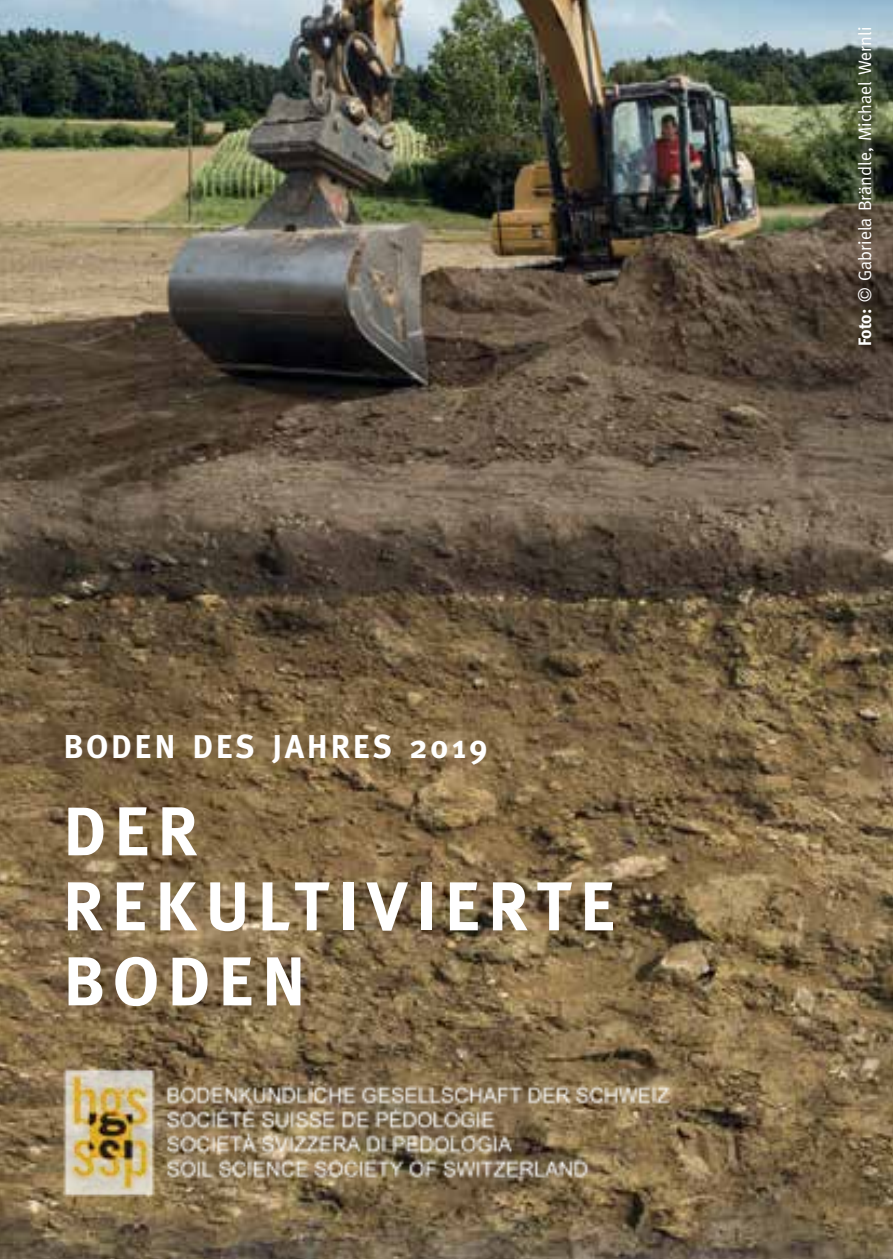
<style>
.page{position:relative;width:893px;height:1259px;background:#fff}
.page>*{position:absolute;margin:0;border:0;box-sizing:border-box;transform-origin:0 0}
.t1{font:700 69px/75px "Meta";letter-spacing:.13em;color:#fff}
.t2{font:700 33px "Meta";letter-spacing:.1em;color:#fff}
.t3{font:18px "Meta";letter-spacing:.01em;color:#fff}
.s1{font-weight:700}
</style>
<div class="page">
<img style="left:0;top:0;width:893px;height:1259px">
<img style="left:55px;top:1066px;width:648px;height:130px">
<h2 class="t2" style="left:64px;top:728px;width:425px">BODEN DES JAHRES 2019</h2>
<h1 class="t1" style="left:64px;top:793px;width:553px">DER<br>REKULTIVIERTE<br>BODEN</h1>
<p class="t3" style="left:854px;top:346px;width:321px;rotate:-90deg"><span class="s1">Foto:</span> © Gabriela Brändle, Michael Wernli</p>
</div>
